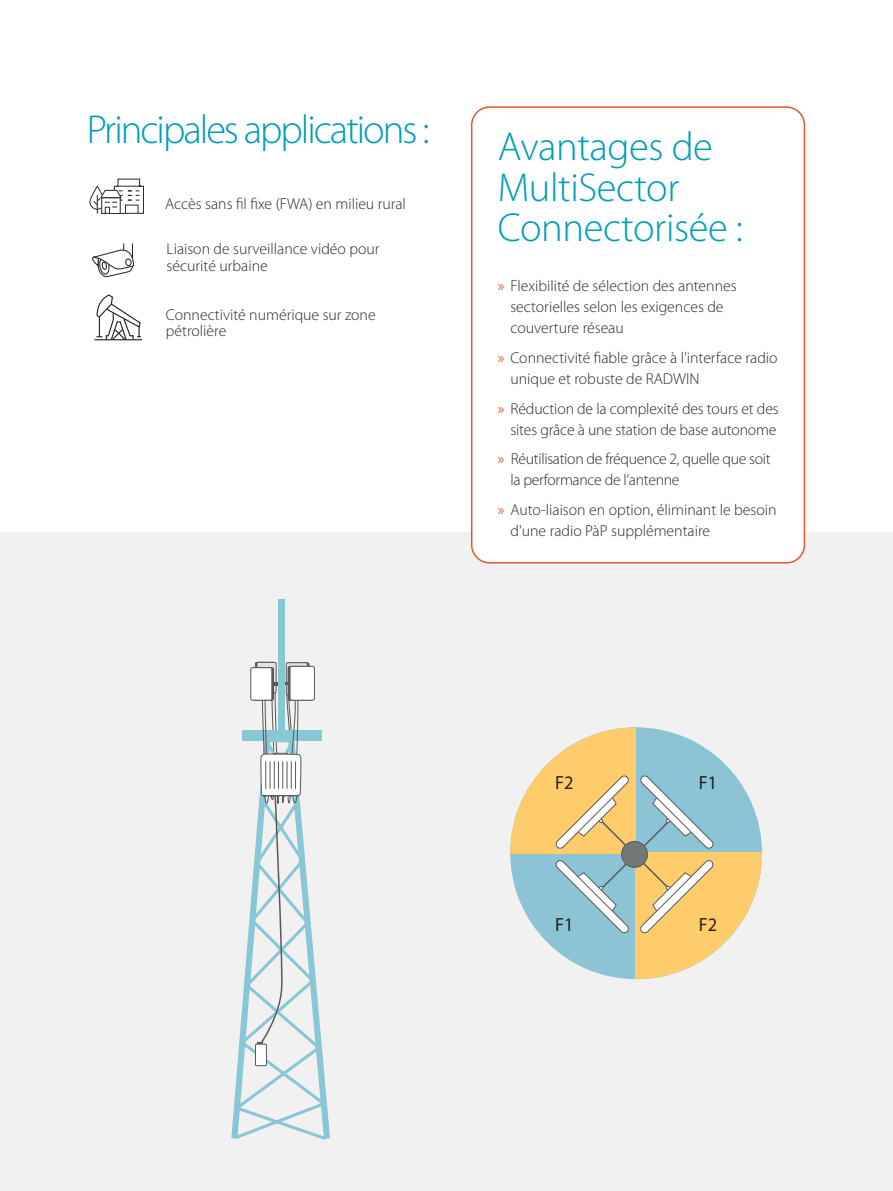
<style>
.page{position:relative;width:893px;height:1191px;background:#fff}
.page>*{position:absolute;margin:0;border:0;box-sizing:border-box;transform-origin:0 0}
.t1{font:300 40.5px/40.5px "Myriad Pro";letter-spacing:-.01em;color:#009db9}
.t2{font:300 40.5px "Myriad Pro";letter-spacing:-.05em;color:#009db9}
.t3{font:19.05px "Myriad Pro";color:#292829;scale:.96 1}
.t4{font:300 15.75px/21px "Myriad Pro";color:#292829}
.t5{font:300 15.75px/21px "Myriad Pro";letter-spacing:-.02em;color:#292829}
.s1{font-weight:400;color:#e4562e}
</style>
<div class="page">
<div style="left:0;top:533px;width:893px;height:658px;background:#f1f1f2"></div>
<div style="left:255px;top:662px;width:20px;height:31px;border:1px solid #59595c"></div>
<div style="left:257px;top:662px;width:19px;height:31px;background:#e3e3e3"></div>
<div style="left:257px;top:662px;width:19px;height:31px;border:1px solid #59595c"></div>
<div style="left:287px;top:662px;width:22px;height:33px;border:1px solid #59595c;border-radius:2px"></div>
<svg style="left:286px;top:662px;width:21px;height:33px"></svg>
<div style="left:286px;top:662px;width:22px;height:33px;border:1px solid #59595c;border-radius:2px"></div>
<hr style="left:265px;top:682px;width:13px;height:4px;background:#59595c">
<div style="left:278px;top:599px;width:7px;height:140px;background:#87c7d6"></div>
<div style="left:288px;top:666px;width:25px;height:34px;border:1px solid #59595c;border-radius:2px"></div>
<div style="left:252px;top:667px;width:22px;height:33px;border:1px solid #59595c;border-radius:2px"></div>
<div style="left:290px;top:666px;width:24px;height:34px;background:#fff;border-radius:2px"></div>
<div style="left:290px;top:666px;width:25px;height:34px;border:1px solid #59595c;border-radius:2px"></div>
<div style="left:251px;top:667px;width:21px;height:33px;background:#fff;border-radius:2px"></div>
<div style="left:250px;top:667px;width:22px;height:33px;border:1px solid #59595c;border-radius:2px"></div>
<div style="left:510px;top:727px;width:252px;height:252px;background:#8cc4d5;border-radius:50%"></div>
<svg style="left:636px;top:852px;width:126px;height:127px;fill:#ffcc6c"></svg>
<svg style="left:510px;top:727px;width:125px;height:126px;fill:#ffcc6c"></svg>
<svg style="left:555px;top:774px;width:159px;height:160px"></svg>
<div style="left:472px;top:107px;width:332px;height:456px;background:#fff;border-radius:18px"></div>
<div style="left:471px;top:106px;width:334px;height:457px;border:2px solid #e4562e;border-radius:18px"></div>
<div style="left:89px;top:186px;width:16px;height:24px;border:1px solid #292829;border-radius:7px"></div>
<svg style="left:92px;top:178px;width:52px;height:36px"></svg>
<svg style="left:92px;top:243px;width:43px;height:35px"></svg>
<hr style="left:94px;top:339px;width:48px;height:1px;background:#292829">
<svg style="left:96px;top:294px;width:45px;height:47px"></svg>
<svg style="left:231px;top:691px;width:99px;height:449px"></svg>
<h1 class="t2" style="left:87px;top:105px;width:344px">Principales applications :</h1>
<p class="t4" style="left:165px;top:193px;width:242px">Accès sans fil fixe (FWA) en milieu rural</p>
<p class="t4" style="left:167px;top:240px;width:214px;line-height:16.5px">Liaison de surveillance vidéo pour sécurité urbaine</p>
<p class="t4" style="left:166px;top:306px;width:211px;line-height:16.5px">Connectivité numérique sur zone pétrolière</p>
<h1 class="t1" style="left:498px;top:126px;width:247px">Avantages de<br>MultiSector<br>Connectorisée :</h1>
<p class="t4" style="left:510px;top:275px;width:228px;text-indent:-13px"><span class="s1">»</span> Flexibilité de sélection des antennes sectorielles selon les exigences de couverture réseau</p>
<p class="t4" style="left:510px;top:347px;width:269px;text-indent:-13px"><span class="s1">»</span> Connectivité fiable grâce à l'interface radio unique et robuste de RADWIN</p>
<p class="t4" style="left:498px;top:397px;width:283px;text-align:right"><span class="s1">»</span> Réduction de la complexité des tours et des sites grâce à une station de base autonome</p>
<p class="t5" style="left:510px;top:448px;width:262px;text-indent:-13px"><span class="s1">»</span> Réutilisation de fréquence 2, quelle que soit la performance de l’antenne</p>
<p class="t4" style="left:510px;top:498px;width:268px;text-indent:-13px"><span class="s1">»</span> Auto-liaison en option, éliminant le besoin d'une radio PàP supplémentaire</p>
<p class="t3" style="left:555px;top:771px;width:21px">F2</p>
<p class="t3" style="left:699px;top:771px;width:21px">F1</p>
<p class="t3" style="left:555px;top:913px;width:21px">F1</p>
<p class="t3" style="left:699px;top:913px;width:21px">F2</p>
</div>
